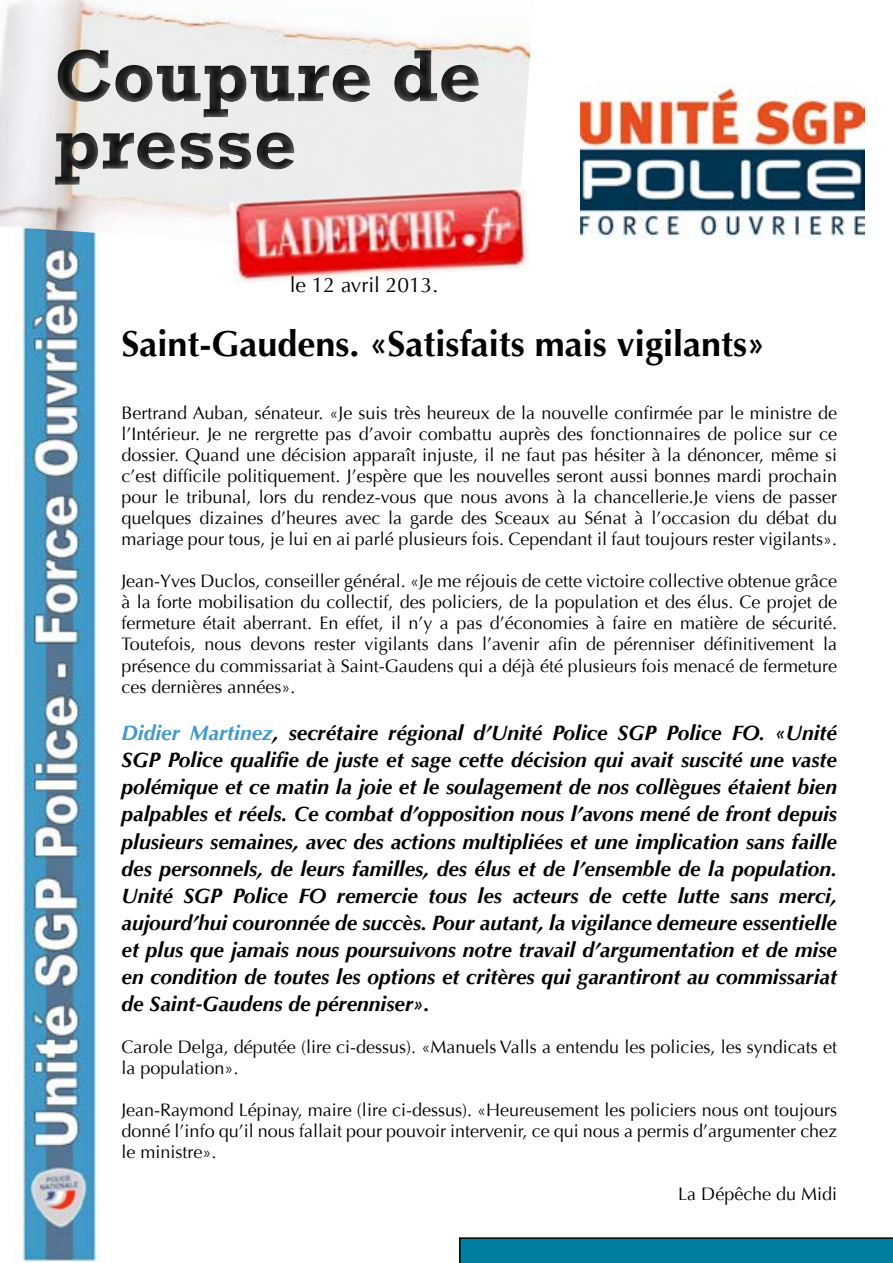
<style>
.page{position:relative;width:893px;height:1263px;background:#fff}
.page>*{position:absolute;margin:0;border:0;box-sizing:border-box;transform-origin:0 0}
.t1{font:700 36px "Optima";color:#000}
.t2{font:italic 700 21px/27px "Optima";color:#000;text-align:justify}
.t3{font:21px "Optima";color:#000}
.t4{font:18px/21px "Optima";color:#000;text-align:justify}
.s1{color:#4199c7}
</style>
<div class="page">
<img style="left:14px;top:262px;width:84px;height:1001px">
<img style="left:0;top:0;width:302px;height:262px">
<div style="left:41px;top:30px;width:528px;height:174px;background:#000;opacity:.75"></div>
<img style="left:230px;top:187px;width:300px;height:96px">
<svg style="left:459px;top:1237px;width:434px;height:26px;background:#037899"></svg>
<img style="left:580px;top:86px;width:284px;height:152px">
<p class="t3" style="left:290px;top:273px;width:150px">le 12 avril 2013.</p>
<h1 class="t1" style="left:122px;top:323px;width:645px">Saint-Gaudens. «Satisfaits mais vigilants»</h1>
<p class="t4" style="left:122px;top:403px;width:717px">Bertrand Auban, sénateur. «Je suis très heureux de la nouvelle confirmée par le ministre de l’Intérieur. Je ne rergrette pas d’avoir combattu auprès des fonctionnaires de police sur ce dossier. Quand une décision apparaît injuste, il ne faut pas hésiter à la dénoncer, même si c’est difficile politiquement. J’espère que les nouvelles seront aussi bonnes mardi prochain pour le tribunal, lors du rendez-vous que nous avons à la chancellerie.Je viens de passer quelques dizaines d’heures avec la garde des Sceaux au Sénat à l’occasion du débat du mariage pour tous, je lui en ai parlé plusieurs fois. Cependant il faut toujours rester vigilants».</p>
<p class="t4" style="left:122px;top:571px;width:717px">Jean-Yves Duclos, conseiller général. «Je me réjouis de cette victoire collective obtenue grâce à la forte mobilisation du collectif, des policiers, de la population et des élus. Ce projet de fermeture était aberrant. En effet, il n’y a pas d’économies à faire en matière de sécurité.<br>Toutefois, nous devons rester vigilants dans l’avenir afin de pérenniser définitivement la présence du commissariat à Saint-Gaudens qui a déjà été plusieurs fois menacé de fermeture ces dernières années».</p>
<p class="t2" style="left:122px;top:720px;width:717px"><span class="s1">Didier Martinez</span>, secrétaire régional d’Unité Police SGP Police FO. «Unité SGP Police qualifie de juste et sage cette décision qui avait suscité une vaste polémique et ce matin la joie et le soulagement de nos collègues étaient bien palpables et réels. Ce combat d’opposition nous l’avons mené de front depuis plusieurs semaines, avec des actions multipliées et une implication sans faille des personnels, de leurs familles, des élus et de l’ensemble de la population.<br>Unité SGP Police FO remercie tous les acteurs de cette lutte sans merci, aujourd’hui couronnée de succès. Pour autant, la vigilance demeure essentielle et plus que jamais nous poursuivons notre travail d’argumentation et de mise en condition de toutes les options et critères qui garantiront au commissariat de Saint-Gaudens de pérenniser».</p>
<p class="t4" style="left:122px;top:1036px;width:717px">Carole Delga, députée (lire ci-dessus). «Manuels Valls a entendu les policies, les syndicats et la population».</p>
<p class="t4" style="left:122px;top:1099px;width:717px">Jean-Raymond Lépinay, maire (lire ci-dessus). «Heureusement les policiers nous ont toujours donné l’info qu’il nous fallait pour pouvoir intervenir, ce qui nous a permis d’argumenter chez le ministre».</p>
<p class="t4" style="left:678px;top:1183px;width:160px">La Dépêche du Midi</p>
</div>
